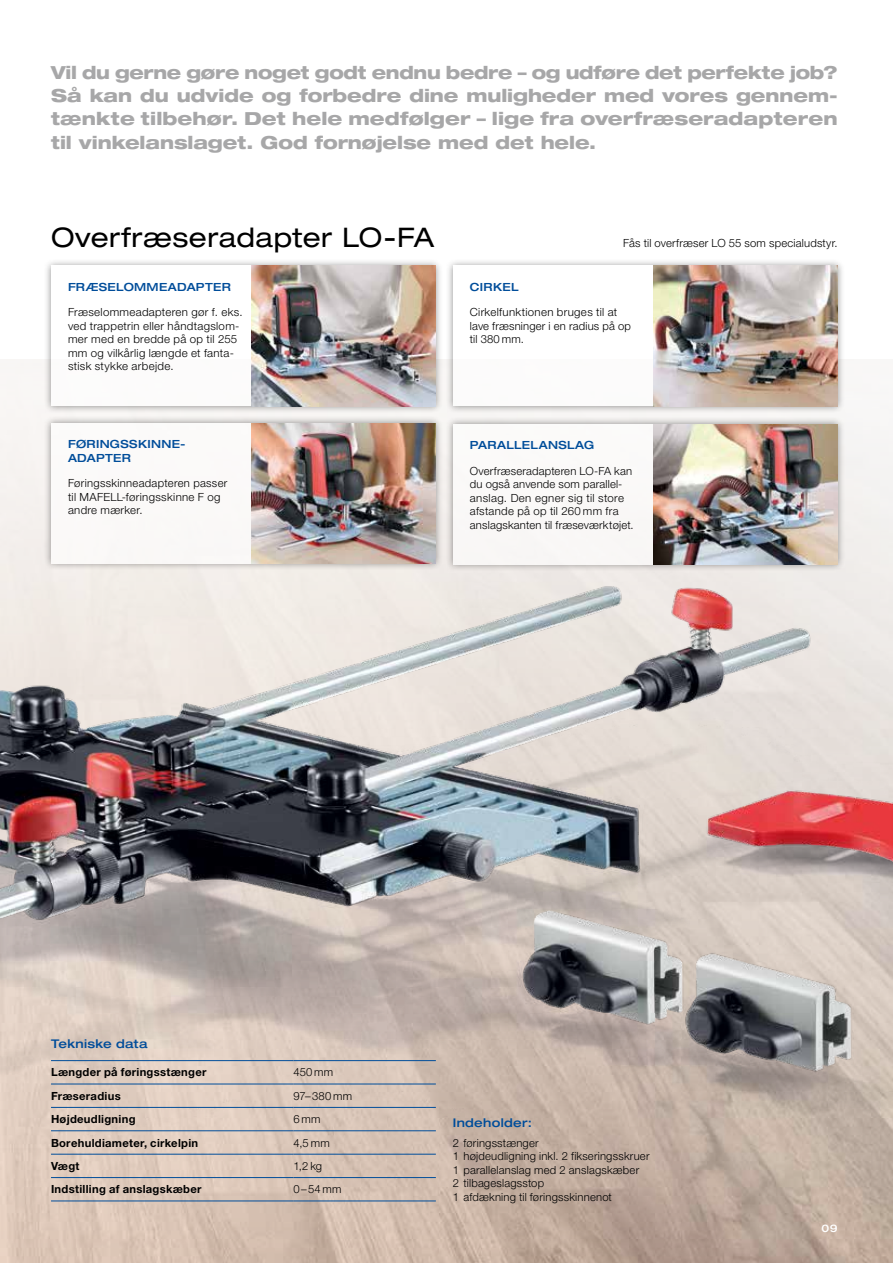
<style>
.page{position:relative;width:893px;height:1263px;background:#fff}
.page>*{position:absolute;margin:0;border:0;box-sizing:border-box;transform-origin:0 0}
.t1{font:expanded 27px "Helvetica Neue LT Pro";letter-spacing:.015em;color:#000}
.t2{font:800 expanded 18px/23.4px "Helvetica Neue LT Pro";letter-spacing:-.005em;color:#a7a7a8;text-align:justify}
.t3{font:500 expanded 12px "Helvetica Neue LT Pro";letter-spacing:.025em;color:#004d9a}
.t4{font:300 11.25px/13.5px "Helvetica Neue LT Pro";letter-spacing:.02em;color:#000}
.t5{font:700 11.25px "Helvetica Neue LT Pro";letter-spacing:.025em;color:#000}
.t6{font:500 expanded 11.25px/13.5px "Helvetica Neue LT Pro";letter-spacing:.03em;color:#004d9a}
.t7{font:500 expanded 10.5px "Helvetica Neue LT Pro";color:#fff}
</style>
<div class="page">
<img style="left:0;top:359px;width:893px;height:904px">
<img style="left:0;top:547px;width:893px;height:607px">
<img style="left:0;top:660px;width:1px;height:603px">
<div style="left:43px;top:258px;width:400px;height:156px;background:#000;opacity:.7"></div>
<div style="left:51px;top:266px;width:385px;height:140px;background:#fff"></div>
<div style="left:445px;top:258px;width:400px;height:156px;background:#000;opacity:.7"></div>
<div style="left:453px;top:266px;width:385px;height:140px;background:#fff"></div>
<div style="left:43px;top:415px;width:400px;height:156px;background:#000;opacity:.7"></div>
<div style="left:51px;top:423px;width:385px;height:140px;background:#fbf9f8"></div>
<div style="left:445px;top:416px;width:400px;height:156px;background:#000;opacity:.7"></div>
<div style="left:453px;top:424px;width:385px;height:140px;background:#faf9f7"></div>
<hr style="left:51px;top:1060px;width:242px;height:1px;background:#004d9a">
<hr style="left:51px;top:1084px;width:242px;height:1px;background:#004d9a">
<hr style="left:51px;top:1107px;width:242px;height:1px;background:#004d9a">
<hr style="left:293px;top:1107px;width:143px;height:1px;background:#004d9a">
<hr style="left:51px;top:1130px;width:242px;height:1px;background:#004d9a">
<hr style="left:293px;top:1130px;width:143px;height:1px;background:#004d9a">
<hr style="left:51px;top:1154px;width:242px;height:1px;background:#004d9a">
<hr style="left:293px;top:1154px;width:143px;height:1px;background:#004d9a">
<hr style="left:51px;top:1177px;width:242px;height:1px;background:#004d9a">
<hr style="left:293px;top:1177px;width:143px;height:1px;background:#004d9a">
<hr style="left:51px;top:1200px;width:242px;height:1px;background:#004d9a">
<hr style="left:293px;top:1200px;width:143px;height:1px;background:#004d9a">
<hr style="left:293px;top:1060px;width:143px;height:1px;background:#004d9a">
<hr style="left:293px;top:1084px;width:143px;height:1px;background:#004d9a">
<img style="left:252px;top:266px;width:184px;height:140px">
<img style="left:654px;top:266px;width:184px;height:140px">
<img style="left:252px;top:423px;width:184px;height:140px">
<img style="left:654px;top:424px;width:184px;height:140px">
<p class="t2" style="left:51px;top:60px;width:788px">Vil du gerne gøre noget godt endnu bedre – og udføre det perfekte job?<br>Så kan du udvide og forbedre dine muligheder med vores gennem&shy;tænkte tilbehør. Det hele medfølger – lige fra overfræseradapteren til vinkelanslaget. God fornøjelse med det hele.</p>
<h1 class="t1" style="left:51px;top:220px;width:385px">Overfræseradapter LO-FA</h1>
<p class="t6" style="left:68px;top:280px;width:164px">FRÆSELOMMEADAPTER</p>
<p class="t4" style="left:68px;top:305px;width:176px">Fræselommeadapteren gør f. eks. ved trappetrin eller håndtagslom&shy;mer med en bredde på op til 255 mm og vilkårlig længde et fanta&shy;stisk stykke arbejde.</p>
<p class="t6" style="left:68px;top:437px;width:119px">FØRINGSSKINNE-<br>ADAPTER</p>
<p class="t4" style="left:68px;top:476px;width:161px">Føringsskinneadapteren passer til MAFELL-føringsskinne F og andre mærker.</p>
<p class="t4" style="left:623px;top:236px;width:216px">Fås til overfræser LO 55 som specialudstyr.</p>
<p class="t6" style="left:470px;top:280px;width:50px">CIRKEL</p>
<p class="t4" style="left:470px;top:305px;width:163px">Cirkelfunktionen bruges til at lave fræsninger i en radius på op til 380 mm.</p>
<p class="t6" style="left:470px;top:438px;width:126px">PARALLELANSLAG</p>
<p class="t4" style="left:470px;top:464px;width:165px">Overfræseradapteren LO-FA kan du også anvende som parallel&shy;anslag. Den egner sig til store afstande på op til 260 mm fra anslagskanten til fræseværktøjet.</p>
<p class="t3" style="left:51px;top:1036px;width:98px">Tekniske data</p>
<p class="t5" style="left:51px;top:1065px;width:157px">Længder på føringsstænger</p>
<p class="t4" style="left:293px;top:1065px;width:41px">450 mm</p>
<p class="t5" style="left:51px;top:1088px;width:71px">Fræseradius</p>
<p class="t4" style="left:293px;top:1089px;width:60px">97–380 mm</p>
<p class="t5" style="left:51px;top:1112px;width:86px">Højdeudligning</p>
<p class="t4" style="left:293px;top:1112px;width:29px">6mm</p>
<p class="t5" style="left:51px;top:1135px;width:149px">Borehuldiameter, cirkelpin</p>
<p class="t4" style="left:293px;top:1135px;width:38px">4,5 mm</p>
<p class="t5" style="left:51px;top:1159px;width:30px">Vægt</p>
<p class="t4" style="left:293px;top:1159px;width:30px">1,2 kg</p>
<p class="t5" style="left:51px;top:1182px;width:152px">Indstilling af anslagskæber</p>
<p class="t4" style="left:293px;top:1182px;width:50px">0–54mm</p>
<p class="t3" style="left:453px;top:1115px;width:81px">Indeholder:</p>
<p class="t4" style="left:453px;top:1136px;width:198px">2 føringsstænger<br>1 højdeudligning inkl. 2 fikseringsskruer<br>1 parallelanslag med 2 anslagskæber<br>2 tilbageslagsstop<br>1 afdækning til føringsskinnenot</p>
<p class="t7" style="left:821px;top:1222px;width:18px">09</p>
</div>
